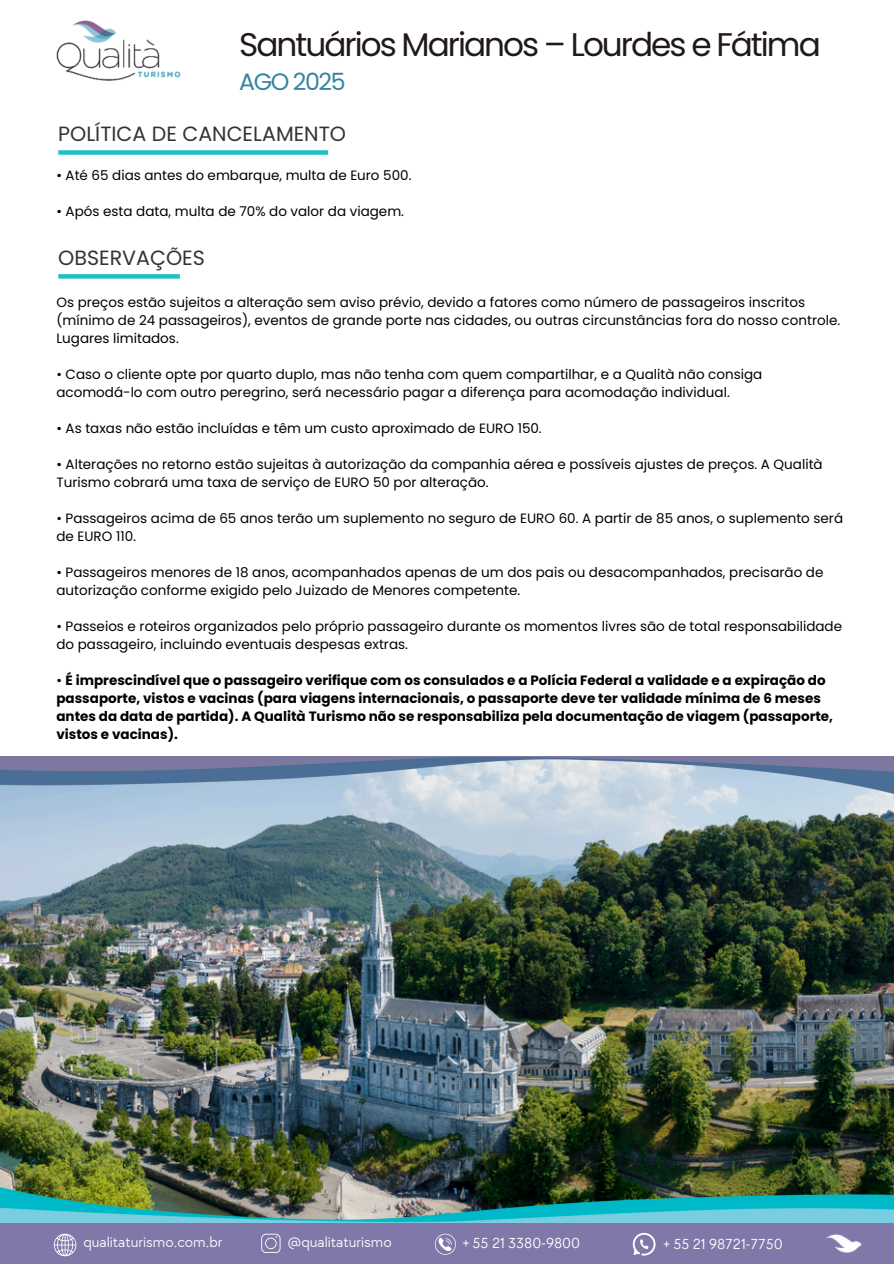
<style>
.page{position:relative;width:894px;height:1264px;background:#fff}
.page>*{position:absolute;margin:0;border:0;box-sizing:border-box;transform-origin:0 0}
.t1{font:32.7px "Poppins";letter-spacing:-.06em;color:#201917}
.t2{font:23.7px "Poppins";letter-spacing:-.06em;color:#3683a4}
.t3{font:20.55px "Poppins";color:#333}
.t4{font:15px "TT Chocolates";color:#fff}
.t5{font:13.5px/18px "Poppins";color:#000}
.t6{font:700 13.5px/18px "Poppins";color:#000}
.s1{font-weight:400}
</style>
<div class="page">
<img style="left:56px;top:20px;width:125px;height:61px">
<div style="left:0;top:1222px;width:893px;height:41px;background:#8178aa"></div>
<img style="left:799px;top:1222px;width:81px;height:31px">
<svg style="left:435px;top:1233px;width:21px;height:21px"></svg>
<svg style="left:261px;top:1233px;width:19px;height:19px"></svg>
<svg style="left:54px;top:1233px;width:22px;height:23px"></svg>
<svg style="left:632px;top:1232px;width:23px;height:24px"></svg>
<img style="left:0;top:794px;width:893px;height:391px">
<img style="left:0;top:1185px;width:893px;height:37px">
<img style="left:0;top:757px;width:893px;height:37px">
<div style="left:58px;top:150px;width:270px;height:5px;background:#20bec6"></div>
<div style="left:58px;top:274px;width:122px;height:5px;background:#20bec6"></div>
<p class="t1" style="left:239px;top:22px;width:583px">Santuários Marianos – Lourdes e Fátima</p>
<p class="t2" style="left:239px;top:65px;width:108px">AGO 2025</p>
<p class="t3" style="left:58px;top:120px;width:289px">POLÍTICA DE CANCELAMENTO</p>
<p class="t5" style="left:56px;top:166px;width:356px">• Até 65 dias antes do embarque, multa de Euro 500.</p>
<p class="t5" style="left:56px;top:202px;width:349px">• Após esta data, multa de 70% do valor da viagem.</p>
<p class="t3" style="left:58px;top:243px;width:148px">OBSERVAÇÕES</p>
<p class="t5" style="left:56px;top:293px;width:785px">Os preços estão sujeitos a alteração sem aviso prévio, devido a fatores como número de passageiros inscritos (mínimo de 24 passageiros), eventos de grande porte nas cidades, ou outras circunstâncias fora do nosso controle.<br>Lugares limitados.</p>
<h2 class="t5" style="left:56px;top:365px;width:707px">• Caso o cliente opte por quarto duplo, mas não tenha com quem compartilhar, e a Qualità não consiga</h2>
<p class="t5" style="left:56px;top:383px;width:674px">acomodá-lo com outro peregrino, será necessário pagar a diferença para acomodação individual.</p>
<p class="t5" style="left:56px;top:419px;width:487px">• As taxas não estão incluídas e têm um custo aproximado de EURO 150.</p>
<p class="t5" style="left:56px;top:455px;width:767px">• Alterações no retorno estão sujeitas à autorização da companhia aérea e possíveis ajustes de preços. A Qualità<br>Turismo cobrará uma taxa de serviço de EURO 50 por alteração.</p>
<p class="t5" style="left:56px;top:509px;width:788px">• Passageiros acima de 65 anos terão um suplemento no seguro de EURO 60. A partir de 85 anos, o suplemento será de EURO 110.</p>
<p class="t5" style="left:56px;top:563px;width:768px">• Passageiros menores de 18 anos, acompanhados apenas de um dos pais ou desacompanhados, precisarão de autorização conforme exigido pelo Juizado de Menores competente.</p>
<p class="t5" style="left:56px;top:617px;width:787px">• Passeios e roteiros organizados pelo próprio passageiro durante os momentos livres são de total responsabilidade do passageiro, incluindo eventuais despesas extras.</p>
<p class="t6" style="left:56px;top:671px;width:778px"><span class="s1">•</span> É imprescindível que o passageiro verifique com os consulados e a Polícia Federal a validade e a expiração do passaporte, vistos e vacinas (para viagens internacionais, o passaporte deve ter validade mínima de 6 meses antes da data de partida). A Qualità Turismo não se responsabiliza pela documentação de viagem (passaporte, vistos e vacinas).</p>
<p class="t4" style="left:83px;top:1233px;width:141px">qualitaturismo.com.br</p>
<p class="t4" style="left:287px;top:1233px;width:106px">@qualitaturismo</p>
<p class="t4" style="left:462px;top:1233px;width:119px">+ 55 21 3380-9800</p>
<p class="t4" style="left:663px;top:1235px;width:121px">+ 55 21 98721-7750</p>
</div>
